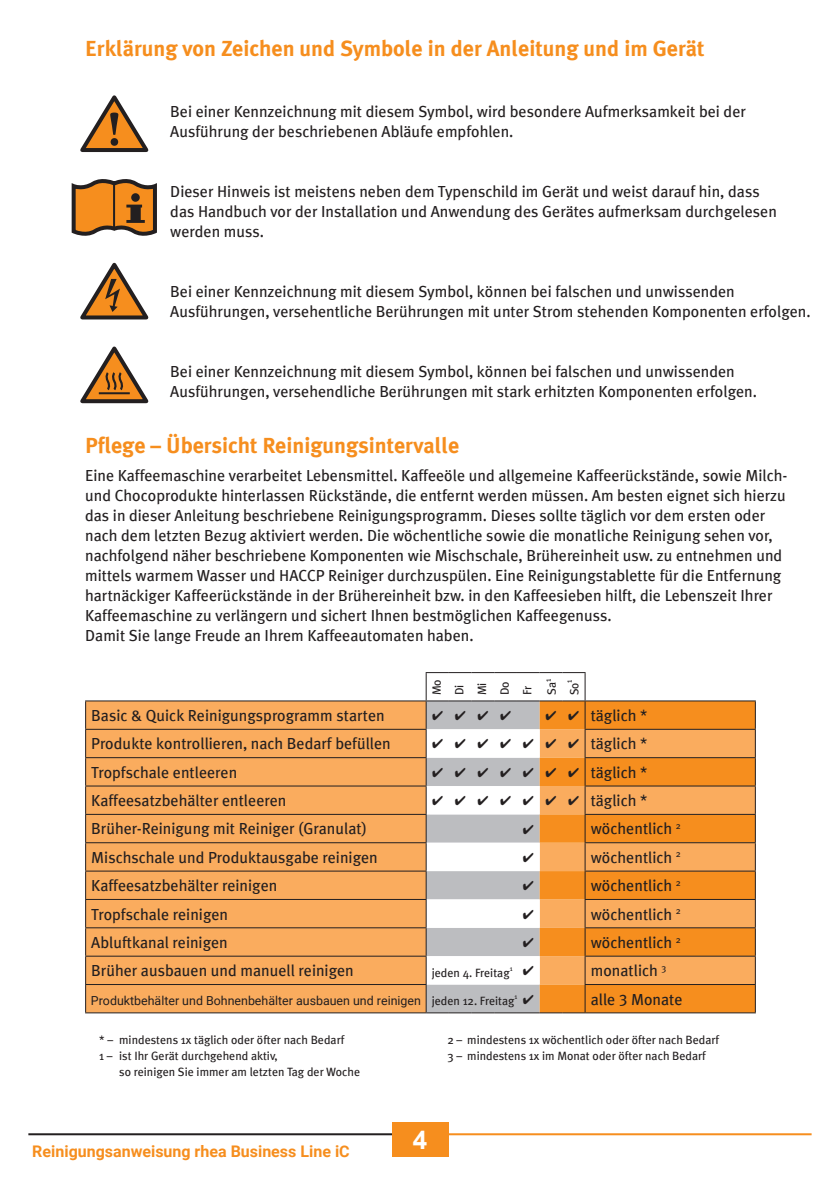
<style>
.page{position:relative;width:840px;height:1191px;background:#fff}
.page>*{position:absolute;margin:0;border:0;box-sizing:border-box;transform-origin:0 0}
.t1{font:700 26px "Arial";color:#fff}
.t2{font:700 22px "Meta Plus";color:#f68e1e}
.t3{font:16px/20px "Meta Plus";color:#231f20}
.t4{font:700 16px "Roboto";color:#f68e1e}
.t5{font:13px "Zapf Dingbats ITC";color:#231f20}
.t6{font:12.4px "Roboto";color:#231f20}
.t7{font:12px/22.6px "Meta Plus";color:#231f20}
.t8{font:8.2px "Meta Plus";color:#231f20;scale:.96 1}
.t9{font:7px "Meta Plus";color:#231f20}
</style>
<div class="page">
<hr style="left:28px;top:1133px;width:369px;height:2px;background:#231f20">
<hr style="left:442px;top:1133px;width:369px;height:2px;background:#f68e1e">
<div style="left:391px;top:1123px;width:57px;height:34px;background:#f68e1e"></div>
<div style="left:86px;top:701px;width:339px;height:311px;background:#faac5e"></div>
<svg style="left:585px;top:701px;width:169px;height:311px;fill:#f68e1e"></svg>
<hr style="left:85px;top:700px;width:341px;height:1px;background:#231f20">
<hr style="left:584px;top:700px;width:171px;height:1px;background:#231f20">
<hr style="left:85px;top:729px;width:341px;height:1px;background:#231f20">
<hr style="left:584px;top:729px;width:171px;height:1px;background:#231f20">
<hr style="left:85px;top:757px;width:341px;height:1px;background:#231f20">
<hr style="left:584px;top:757px;width:171px;height:1px;background:#231f20">
<hr style="left:85px;top:785px;width:341px;height:1px;background:#231f20">
<hr style="left:584px;top:785px;width:171px;height:1px;background:#231f20">
<hr style="left:85px;top:814px;width:341px;height:1px;background:#231f20">
<hr style="left:584px;top:814px;width:171px;height:1px;background:#231f20">
<hr style="left:85px;top:842px;width:341px;height:1px;background:#231f20">
<hr style="left:584px;top:842px;width:171px;height:1px;background:#231f20">
<hr style="left:85px;top:870px;width:341px;height:1px;background:#231f20">
<hr style="left:584px;top:870px;width:171px;height:1px;background:#231f20">
<hr style="left:85px;top:899px;width:341px;height:1px;background:#231f20">
<hr style="left:584px;top:899px;width:171px;height:1px;background:#231f20">
<hr style="left:85px;top:927px;width:341px;height:1px;background:#231f20">
<hr style="left:584px;top:927px;width:171px;height:1px;background:#231f20">
<hr style="left:85px;top:955px;width:341px;height:1px;background:#231f20">
<hr style="left:584px;top:955px;width:171px;height:1px;background:#231f20">
<hr style="left:85px;top:984px;width:341px;height:1px;background:#231f20">
<svg style="left:85px;top:701px;width:1px;height:311px"></svg>
<hr style="left:584px;top:984px;width:171px;height:1px;background:#231f20">
<svg style="left:754px;top:701px;width:1px;height:311px"></svg>
<hr style="left:85px;top:1012px;width:341px;height:1px;background:#231f20">
<hr style="left:584px;top:1012px;width:171px;height:1px;background:#231f20">
<svg style="left:80px;top:95px;width:69px;height:57px"></svg>
<svg style="left:71px;top:179px;width:86px;height:57px"></svg>
<div style="left:131px;top:193px;width:9px;height:9px;background:#231f20;border-radius:50%"></div>
<svg style="left:80px;top:262px;width:69px;height:58px"></svg>
<svg style="left:80px;top:346px;width:69px;height:58px"></svg>
<svg style="left:425px;top:672px;width:160px;height:341px"></svg>
<h2 class="t2" style="left:85px;top:36px;width:620px">Erklärung von Zeichen und Symbole in der Anleitung und im Gerät</h2>
<p class="t3" style="left:170px;top:101px;width:576px">Bei einer Kennzeichnung mit diesem Symbol, wird besondere Aufmerksamkeit bei der<br>Ausführung der beschriebenen Abläufe empfohlen.</p>
<p class="t3" style="left:170px;top:181px;width:608px">Dieser Hinweis ist meistens neben dem Typenschild im Gerät und weist darauf hin, dass das Handbuch vor der Installation und Anwendung des Gerätes aufmerksam durchgelesen werden muss.</p>
<p class="t3" style="left:170px;top:281px;width:641px">Bei einer Kennzeichnung mit diesem Symbol, können bei falschen und unwissenden<br>Ausführungen, versehentliche Berührungen mit unter Strom stehenden Komponenten erfolgen.</p>
<p class="t3" style="left:170px;top:361px;width:588px">Bei einer Kennzeichnung mit diesem Symbol, können bei falschen und unwissenden<br>Ausführungen, versehendliche Berührungen mit stark erhitzten Komponenten erfolgen.</p>
<h2 class="t2" style="left:85px;top:432px;width:375px">Pflege – Übersicht Reinigungsintervalle</h2>
<p class="t3" style="left:85px;top:465px;width:703px">Eine Kaffeemaschine verarbeitet Lebensmittel. Kaffeeöle und allgemeine Kaffeerückstände, sowie Milch&shy;und Chocoprodukte hinterlassen Rückstände, die entfernt werden müssen. Am besten eignet sich hierzu das in dieser Anleitung beschriebene Reinigungsprogramm. Dieses sollte täglich vor dem ersten oder nach dem letzten Bezug aktiviert werden. Die wöchentliche sowie die monatliche Reinigung sehen vor, nachfolgend näher beschriebene Komponenten wie Mischschale, Brühereinheit usw. zu entnehmen und mittels warmem Wasser und HACCP Reiniger durchzuspülen. Eine Reinigungstablette für die Entfernung hartnäckiger Kaffeerückstände in der Brühereinheit bzw. in den Kaffeesieben hilft, die Lebenszeit Ihrer Kaffeemaschine zu verlängern und sichert Ihnen bestmöglichen Kaffeegenuss.<br>Damit Sie lange Freude an Ihrem Kaffeeautomaten haben.</p>
<p class="t7" style="left:425px;top:695px;width:18px;rotate:-90deg">Mo<br>Di<br>Mi<br>Do<br>Fr</p>
<p class="t7" style="left:539px;top:695px;width:18px;rotate:-90deg">Sa<sup>1<br></sup>So</p>
<p class="t8" style="left:563px;top:682px;width:5px;rotate:-90deg">1</p>
<p class="t3" style="left:91px;top:705px;width:295px">Basic &amp; Quick Reinigungsprogramm starten</p>
<p class="t5" style="left:432px;top:709px;width:81px">✔✔✔✔</p>
<p class="t3" style="left:545px;top:705px;width:103px">✔ ✔ täglich *</p>
<p class="t3" style="left:91px;top:733px;width:301px">Produkte kontrollieren, nach Bedarf befüllen</p>
<p class="t3" style="left:432px;top:733px;width:217px">✔✔✔✔✔✔✔täglich *</p>
<p class="t3" style="left:91px;top:762px;width:147px">Tropfschale entleeren</p>
<p class="t3" style="left:432px;top:762px;width:217px">✔✔✔✔✔✔✔täglich *</p>
<p class="t3" style="left:91px;top:790px;width:196px">Kaffeesatzbehälter entleeren</p>
<p class="t3" style="left:432px;top:790px;width:217px">✔✔✔✔✔✔✔täglich *</p>
<p class="t3" style="left:91px;top:818px;width:277px">Brüher-Reinigung mit Reiniger (Granulat)</p>
<p class="t3" style="left:590px;top:818px;width:92px">wöchentlich <sup>2</sup></p>
<p class="t3" style="left:91px;top:847px;width:288px">Mischschale und Produktausgabe reinigen</p>
<p class="t3" style="left:590px;top:847px;width:92px">wöchentlich <sup>2</sup></p>
<p class="t3" style="left:91px;top:875px;width:187px">Kaffeesatzbehälter reinigen</p>
<p class="t3" style="left:590px;top:875px;width:92px">wöchentlich <sup>2</sup></p>
<p class="t3" style="left:91px;top:903px;width:138px">Tropfschale reinigen</p>
<p class="t3" style="left:590px;top:903px;width:92px">wöchentlich <sup>2</sup></p>
<p class="t3" style="left:91px;top:932px;width:138px">Abluftkanal reinigen</p>
<p class="t3" style="left:590px;top:932px;width:92px">wöchentlich <sup>2</sup></p>
<p class="t3" style="left:91px;top:960px;width:264px">Brüher ausbauen und manuell reinigen</p>
<p class="t3" style="left:590px;top:960px;width:77px">monatlich <sup>3</sup></p>
<p class="t6" style="left:91px;top:992px;width:331px">Produktbehälter und Bohnenbehälter ausbauen und reinigen</p>
<p class="t3" style="left:590px;top:989px;width:93px">alle 3 Monate</p>
<p class="t7" style="left:431px;top:961px;width:79px">jeden 4. Freitag</p>
<p class="t9" style="left:509px;top:964px;width:4px">1</p>
<p class="t7" style="left:431px;top:989px;width:84px">jeden 12. Freitag</p>
<p class="t9" style="left:514px;top:992px;width:4px">1</p>
<p class="t7" style="left:99px;top:1032px;width:246px;line-height:16px">* – mindestens 1x täglich oder öfter nach Bedarf<br>1 – ist Ihr Gerät durchgehend aktiv,</p>
<p class="t7" style="left:119px;top:1060px;width:242px">so reinigen Sie immer am letzten Tag der Woche</p>
<p class="t4" style="left:32px;top:1139px;width:319px">Reinigungsanweisung rhea Business Line iC</p>
<p class="t7" style="left:447px;top:1032px;width:273px;line-height:16px">2 – mindestens 1x wöchentlich oder öfter nach Bedarf<br>3 – mindestens 1x im Monat oder öfter nach Bedarf</p>
<h1 class="t1" style="left:412px;top:1123px;width:16px">4</h1>
</div>
